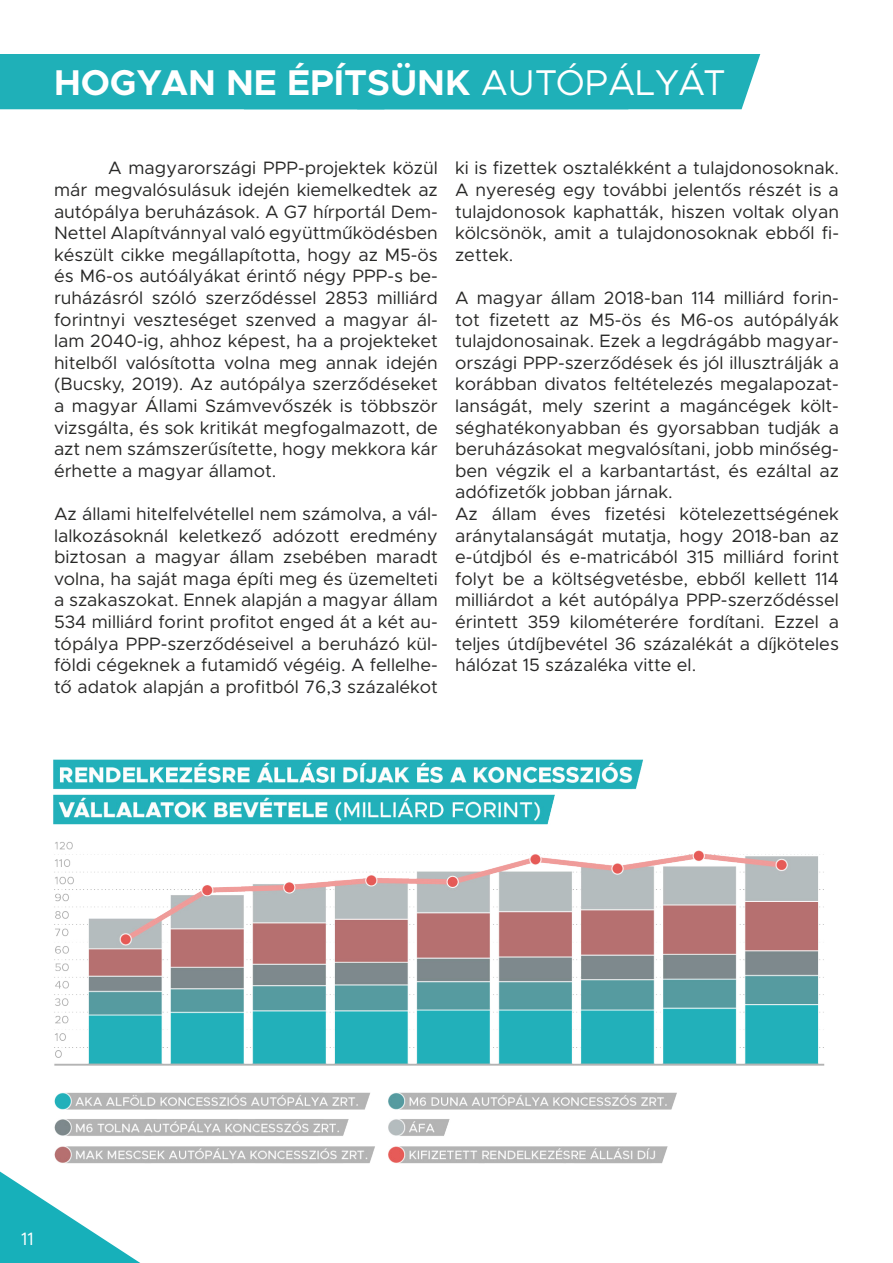
<style>
.page{position:relative;width:893px;height:1263px;background:#fff}
.page>*{position:absolute;margin:0;border:0;box-sizing:border-box;transform-origin:0 0}
.t1{font:700 36px "Metropolis";color:#fff}
.t2{font:18px/21.6px "Metropolis";color:#282827;text-align:justify}
.t3{font:18px "Metropolis";color:#fff}
.s1{font-weight:400}
</style>
<div class="page">
<svg style="left:0;top:1171px;width:140px;height:92px"></svg>
<img style="left:48px;top:759px;width:777px;height:450px">
<div style="left:0;top:54px;width:760px;height:55px;background:#1fb0b8"></div>
<h1 class="t1" style="left:54px;top:60px;width:673px">HOGYAN NE ÉPÍTSÜNK <span class="s1">AUTÓPÁLYÁT</span></h1>
<p class="t2" style="left:54px;top:157px;width:385px;text-indent:54px">A magyarországi PPP-projektek közül már megvalósulásuk idején kiemelkedtek az autópálya beruházások. A G7 hírportál Dem-Nettel Alapítvánnyal való együttműködésben készült cikke megállapította, hogy az M5-ös és M6-os autóályákat érintő négy PPP-s be&shy;ruházásról szóló szerződéssel 2853 milliárd forintnyi veszteséget szenved a magyar ál&shy;lam 2040-ig, ahhoz képest, ha a projekteket hitelből valósította volna meg annak idején (Bucsky, 2019). Az autópálya szerződéseket a magyar Állami Számvevőszék is többször vizsgálta, és sok kritikát megfogalmazott, de azt nem számszerűsítette, hogy mekkora kár érhette a magyar államot.</p>
<p class="t2" style="left:54px;top:503px;width:385px">Az állami hitelfelvétellel nem számolva, a vál&shy;lalkozásoknál keletkező adózott eredmény biztosan a magyar állam zsebében maradt volna, ha saját maga építi meg és üzemelteti a szakaszokat. Ennek alapján a magyar állam 534 milliárd forint profitot enged át a két au&shy;tópálya PPP-szerződéseivel a beruházó kül&shy;földi cégeknek a futamidő végéig. A fellelhe&shy;tő adatok alapján a profitból 76,3 százalékot</p>
<p class="t2" style="left:455px;top:157px;width:385px">ki is fizettek osztalékként a tulajdonosoknak.<br>A nyereség egy további jelentős részét is a tulajdonosok kaphatták, hiszen voltak olyan kölcsönök, amit a tulajdonosoknak ebből fi&shy;zettek.</p>
<p class="t2" style="left:455px;top:287px;width:385px;text-align:left">A magyar állam 2018-ban 114 milliárd forin&shy;tot fizetett az M5-ös és M6-os autópályák tulajdonosainak. Ezek a legdrágább magyar&shy;országi PPP-szerződések és jól illusztrálják a korábban divatos feltételezés megalapozat&shy;lanságát, mely szerint a magáncégek költ&shy;séghatékonyabban és gyorsabban tudják a beruházásokat megvalósítani, jobb minőség&shy;ben végzik el a karbantartást, és ezáltal az adófizetők jobban járnak.<br>Az állam éves fizetési kötelezettségének aránytalanságát mutatja, hogy 2018-ban az e-útdjból és e-matricából 315 milliárd forint folyt be a költségvetésbe, ebből kellett 114 milliárdot a két autópálya PPP-szerződéssel érintett 359 kilométerére fordítani. Ezzel a teljes útdíjbevétel 36 százalékát a díjköteles hálózat 15 százaléka vitte el.</p>
<p class="t3" style="left:21px;top:1228px;width:14px">11</p>
</div>
